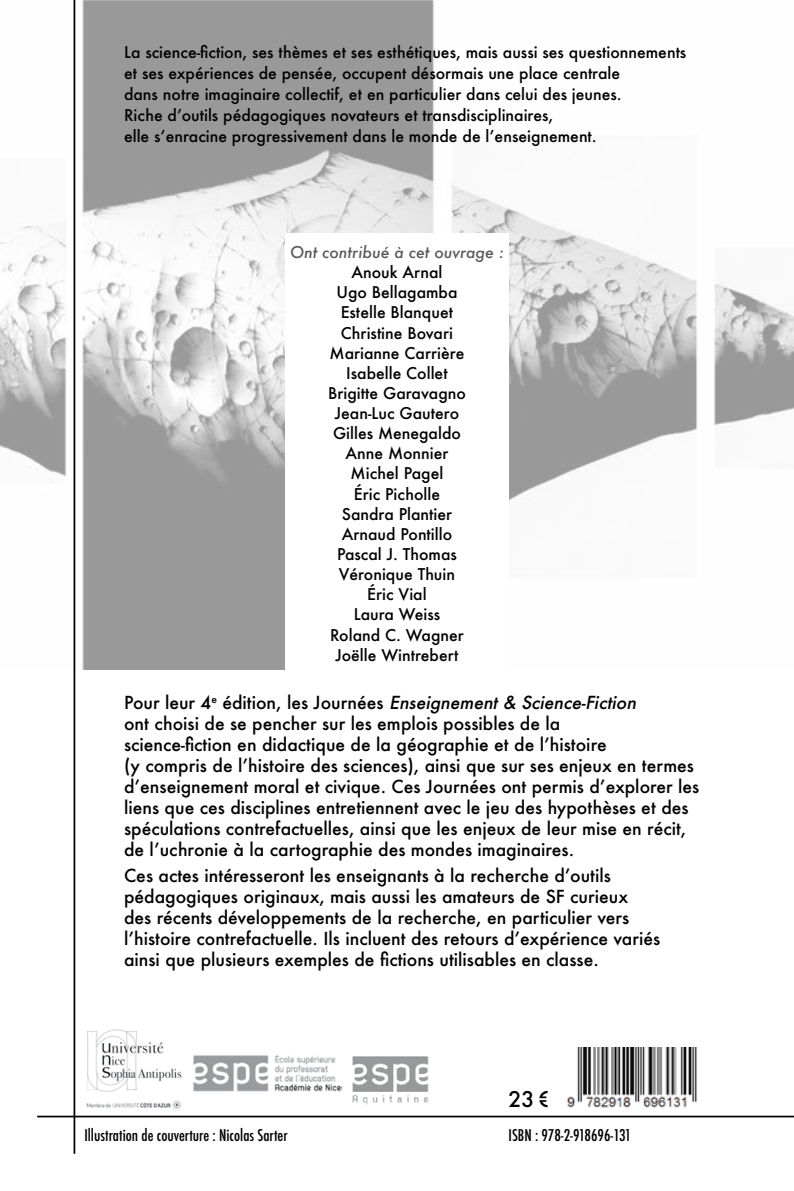
<style>
.page{position:relative;width:794px;height:1191px;background:#fff}
.page>*{position:absolute;margin:0;border:0;box-sizing:border-box;transform-origin:0 0}
.t1{font:500 21px "Futura";color:#000}
.t2{font:500 17.5px/21px "Futura";color:#000}
.t3{font:500 15.75px/20.1px "Futura";color:#000;text-align:center}
.t4{font:500 condensed 15.75px "Futura";color:#000}
.t5{font:italic 500 15.75px "Futura";color:#58595b}
.s1{font-style:italic}
</style>
<div class="page">
<img style="left:0;top:0;width:794px;height:670px">
<div style="left:285px;top:233px;width:223px;height:439px;background:#fff"></div>
<img style="left:566px;top:1047px;width:132px;height:61px">
<hr style="left:74px;top:0;width:1px;height:1153px;background:#000">
<hr style="left:37px;top:1115px;width:757px;height:2px;background:#000">
<img style="left:352px;top:1056px;width:76px;height:49px">
<img style="left:193px;top:1055px;width:148px;height:37px">
<img style="left:86px;top:1029px;width:96px;height:81px">
<hr style="left:85px;top:0;width:348px;height:1px;background:#000">
<p class="t3" style="left:124px;top:41px;width:564px;line-height:21px;text-align:left">La science-fiction, ses thèmes et ses esthétiques, mais aussi ses questionnements et ses expériences de pensée, occupent désormais une place centrale<br>dans notre imaginaire collectif, et en particulier dans celui des jeunes.<br>Riche d’outils pédagogiques novateurs et transdisciplinaires,<br>elle s’enracine progressivement dans le monde de l’enseignement.</p>
<p class="t5" style="left:290px;top:242px;width:215px">Ont contribué à cet ouvrage :</p>
<p class="t3" style="left:328px;top:262px;width:139px">Anouk Arnal<br>Ugo Bellagamba<br>Estelle Blanquet<br>Christine Bovari<br>Marianne Carrière<br>Isabelle Collet<br>Brigitte Garavagno<br>Jean-Luc Gautero<br>Gilles Menegaldo<br>Anne Monnier<br>Michel Pagel<br>Éric Picholle<br>Sandra Plantier<br>Arnaud Pontillo<br>Pascal J. Thomas<br>Véronique Thuin<br>Éric Vial<br>Laura Weiss<br>Roland C. Wagner<br>Joëlle Wintrebert</p>
<p class="t2" style="left:124px;top:691px;width:577px">Po u r l e u r 4 <sup>e</sup> é d i ti o n , l e s J o u r n é e s <span class="s1">Enseignement &amp; Science-Fiction<br></span>ont choisi de se pencher sur les emplois possibles de la<br>science-fiction en didactique de la géographie et de l’histoire<br>(y compris de l’histoire des sciences), ainsi que sur ses enjeux en termes d’enseignement moral et civique. Ces Journées ont permis d’explorer les liens que ces disciplines entretiennent avec le jeu des hypothèses et des spéculations contrefactuelles, ainsi que les enjeux de leur mise en récit, de l’uchronie à la cartographie des mondes imaginaires.</p>
<p class="t2" style="left:124px;top:864px;width:538px">Ces actes intéresseront les enseignants à la recherche d’outils pédagogiques originaux, mais aussi les amateurs de SF curieux<br>des récents développements de la recherche, en particulier vers l’histoire contrefactuelle. Ils incluent des retours d’expérience variés ainsi que plusieurs exemples de fictions utilisables en classe.</p>
<p class="t4" style="left:84px;top:1125px;width:205px">Illustration de couverture : Nicolas Sarter</p>
<p class="t1" style="left:508px;top:1084px;width:43px">23€</p>
<p class="t4" style="left:508px;top:1125px;width:124px">ISBN : 978-2-918696-131</p>
</div>
